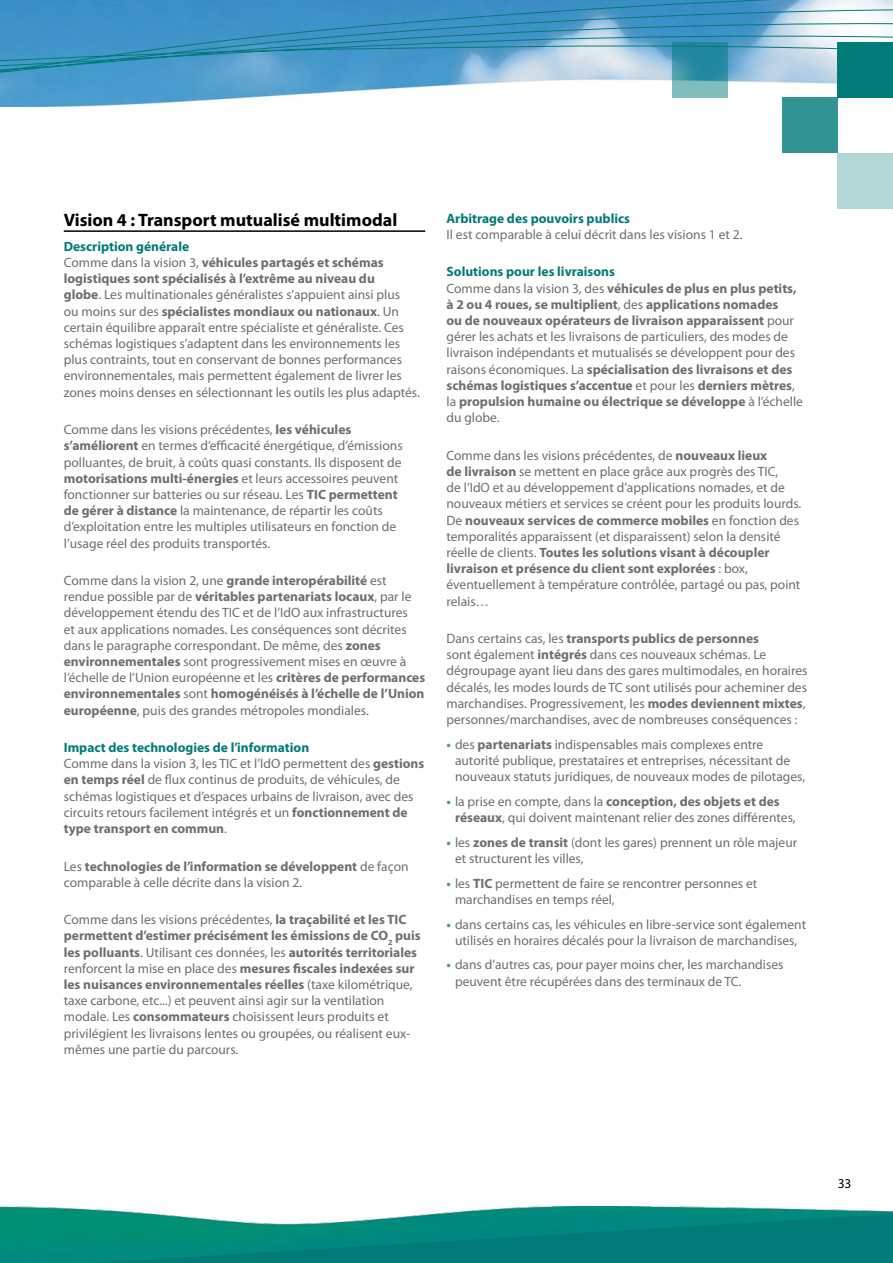
<style>
.page{position:relative;width:893px;height:1263px;background:#fff}
.page>*{position:absolute;margin:0;border:0;box-sizing:border-box;transform-origin:0 0}
.t1{font:700 18px "Myriad Pro";color:#000}
.t2{font:13.5px/16.2px "Myriad Pro";color:#6d6e71}
.t3{font:700 13.5px/16.2px "Myriad Pro";color:#6d6e71}
.t4{font:700 13.5px "Myriad Pro";color:#007b78}
.t5{font:13.5px "Myriad Pro";color:#000}
.s1{font-weight:700;color:#007b78}
.s2{font-weight:700}
.s3{color:#007b78}
.s4{font-weight:400}
.s5{font-weight:700;color:#559696}
</style>
<div class="page">
<img style="left:0;top:1207px;width:893px;height:5px">
<svg style="left:0;top:0;width:893px;height:107px"></svg>
<hr style="left:64px;top:230px;width:361px;height:2px;background:#000">
<div style="left:838px;top:43px;width:55px;height:55px;background:#007b78"></div>
<div style="left:782px;top:98px;width:56px;height:55px;background:#339593"></div>
<svg style="left:672px;top:43px;width:55px;height:55px"></svg>
<div style="left:838px;top:153px;width:55px;height:55px;background:#b3d7d6"></div>
<svg style="left:0;top:1212px;width:893px;height:51px"></svg>
<h1 class="t1" style="left:64px;top:208px;width:335px">Vision 4 : Transport mutualisé multimodal</h1>
<p class="t2" style="left:64px;top:238px;width:358px"><span class="s1">Description générale<br></span>Comme dans la vision 3, <span class="s2">véhicules partagés et schémas logistiques sont spécialisés à l’extrême au niveau du<br>globe</span>. Les multinationales généralistes s’appuient ainsi plus<br>ou moins sur des <span class="s2">spécialistes mondiaux ou nationaux</span>. Un certain équilibre apparaît entre spécialiste et généraliste. Ces schémas logistiques s’adaptent dans les environnements les plus contraints, tout en conservant de bonnes performances environnementales, mais permettent également de livrer les zones moins denses en sélectionnant les outils les plus adaptés.</p>
<p class="t2" style="left:64px;top:421px;width:340px">Comme dans les visions précédentes, <span class="s2">les véhicules s’améliorent</span> en termes d’efficacité énergétique, d’émissions polluantes, de bruit, à coûts quasi constants. Ils disposent de <span class="s2">motorisations multi-énergies</span> et leurs accessoires peuvent fonctionner sur batteries ou sur réseau. Les <span class="s2">TIC permettent de gérer à distance</span> la maintenance, de répartir les coûts d’exploitation entre les multiples utilisateurs en fonction de l’usage réel des produits transportés.</p>
<p class="t2" style="left:64px;top:572px;width:363px">Comme dans la vision 2, une <span class="s2">grande interopérabilité</span> est rendue possible par de <span class="s2">véritables partenariats locaux</span>, par le développement étendu des TIC et de l’IdO aux infrastructures<br>et aux applications nomades. Les conséquences sont décrites dans le paragraphe correspondant. De même, des <span class="s2">zones environnementales</span> sont progressivement mises en œuvre à l’échelle de l’Union européenne et les <span class="s2">critères de performances environnementales</span> sont <span class="s2">homogénéisés à l’échelle de l’Union européenne</span>, puis des grandes métropoles mondiales.</p>
<p class="t2" style="left:64px;top:739px;width:362px"><span class="s1">Impact des technologies de l’information<br></span>Comme dans la vision 3, les TIC et l’IdO permettent des <span class="s2">gestions en temps réel</span> de flux continus de produits, de véhicules, de schémas logistiques et d’espaces urbains de livraison, avec des circuits retours facilement intégrés et un <span class="s2">fonctionnement de type transport en commun</span>.</p>
<p class="t2" style="left:64px;top:858px;width:346px">Les <span class="s2">technologies de l’information se développent</span> de façon comparable à celle décrite dans la vision 2.</p>
<p class="t2" style="left:64px;top:911px;width:358px">Comme dans les visions précédentes, <span class="s2">la traçabilité et les TIC permettent d’estimer précisément les émissions de CO</span><sub>2</sub> <span class="s2">puis les polluants</span>. Utilisant ces données, les <span class="s2">autorités territoriales </span>renforcent la mise en place des <span class="s2">mesures fiscales indexées sur les nuisances environnementales réelles</span> (taxe kilométrique, taxe carbone, etc...) et peuvent ainsi agir sur la ventilation modale. Les <span class="s2">consommateurs</span> choisissent leurs produits et privilégient les livraisons lentes ou groupées, ou réalisent eux&shy;mêmes une partie du parcours.</p>
<p class="t4" style="left:446px;top:209px;width:185px">Arbitrage des pouvoirs publics</p>
<p class="t2" style="left:446px;top:226px;width:298px">Il est comparable à celui décrit dans les visions 1 et 2.</p>
<p class="t3" style="left:446px;top:263px;width:358px"><span class="s3">Solutions pour les livraisons<br></span><span class="s4">Comme dans la vision 3, des</span> véhicules de plus en plus petits, à 2 ou 4 roues, se multiplient<span class="s4">, des</span> applications nomades<br>ou de nouveaux opérateurs de livraison apparaissent <span class="s4">pour gérer les achats et les livraisons de particuliers, des modes de livraison indépendants et mutualisés se développent pour des raisons économiques. La</span> spécialisation des livraisons et des schémas logistiques s’accentue <span class="s4">et pour les</span> derniers mètres<span class="s4">, la</span> propulsion humaine ou électrique se développe <span class="s4">à l’échelle du globe.</span></p>
<p class="t2" style="left:446px;top:447px;width:356px">Comme dans les visions précédentes, de <span class="s2">nouveaux lieux<br>de livraison</span> se mettent en place grâce aux progrès des TIC,<br>de l’IdO et au développement d’applications nomades, et de nouveaux métiers et services se créent pour les produits lourds.<br>De <span class="s2">nouveaux services de commerce mobiles</span> en fonction des temporalités apparaissent (et disparaissent) selon la densité réelle de clients. <span class="s2">Toutes les solutions visant à découpler livraison et présence du client sont explorées</span> : box, éventuellement à température contrôlée, partagé ou pas, point relais…</p>
<p class="t2" style="left:446px;top:630px;width:362px">Dans certains cas, les <span class="s2">transports publics de personnes<br></span>sont également <span class="s2">intégrés</span> dans ces nouveaux schémas. Le dégroupage ayant lieu dans des gares multimodales, en horaires décalés, les modes lourds de TC sont utilisés pour acheminer des marchandises. Progressivement, les <span class="s2">modes deviennent mixtes</span>, personnes/marchandises, avec de nombreuses conséquences :</p>
<p class="t2" style="left:455px;top:736px;width:352px;text-indent:-9px"><span class="s5">•</span> des <span class="s2">partenariats</span> indispensables mais complexes entre autorité publique, prestataires et entreprises, nécessitant de nouveaux statuts juridiques, de nouveaux modes de pilotages,</p>
<p class="t2" style="left:455px;top:793px;width:342px;text-indent:-9px"><span class="s5">•</span> la prise en compte, dans la <span class="s2">conception, des objets et des réseaux</span>, qui doivent maintenant relier des zones différentes,</p>
<p class="t2" style="left:455px;top:834px;width:344px;text-indent:-9px"><span class="s5">•</span> les <span class="s2">zones de transit</span> (dont les gares) prennent un rôle majeur et structurent les villes,</p>
<p class="t2" style="left:455px;top:875px;width:304px;text-indent:-9px"><span class="s5">•</span> les <span class="s2">TIC</span> permettent de faire se rencontrer personnes et marchandises en temps réel,</p>
<p class="t2" style="left:446px;top:916px;width:361px;text-align:center"><span class="s5">•</span> dans certains cas, les véhicules en libre-service sont également utilisés en horaires décalés pour la livraison de marchandises,</p>
<p class="t2" style="left:455px;top:957px;width:330px;text-indent:-9px"><span class="s5">•</span> dans d’autres cas, pour payer moins cher, les marchandises peuvent être récupérées dans des terminaux de TC.</p>
<p class="t5" style="left:838px;top:1175px;width:15px">33</p>
</div>
